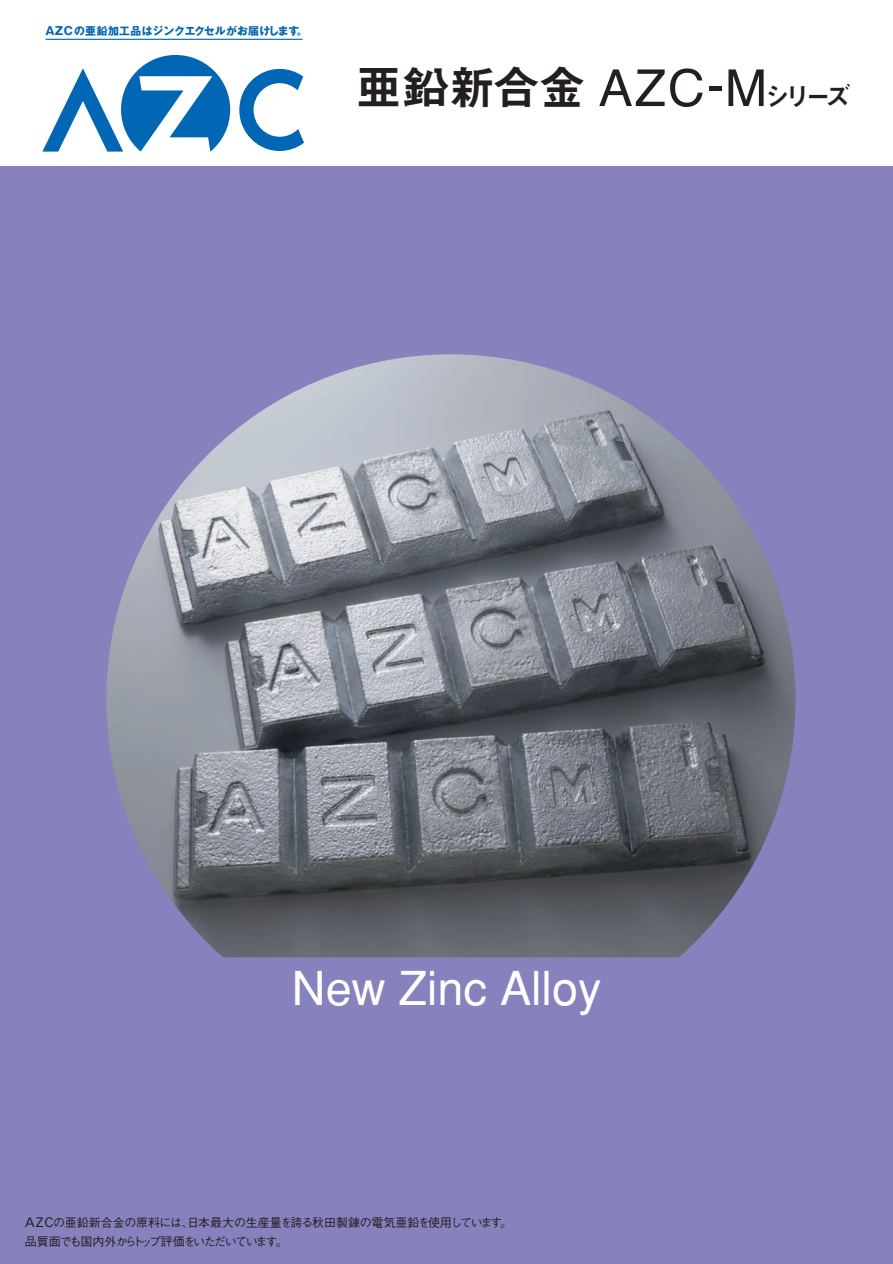
<style>
.page{position:relative;width:893px;height:1264px;background:#fff}
.page>*{position:absolute;margin:0;border:0;box-sizing:border-box;transform-origin:0 0}
.t1{font:46.8px "Midashi Go MB31";letter-spacing:-.01em;color:#231f20}
.t2{font:500 46.8px "Gothic BBB";color:#fff}
.t3{font:500 12px/19.5px "Gothic BBB";letter-spacing:-.05em;color:#231f20}
.t4{font:700 10.8px "Gothic MB101";letter-spacing:.015em;color:#0166b3}
.s1{font-size:11.25px}
.s2{font-family:"Helvetica";font-size:51px}
.s3{font-size:25.5px}
.s4{font-size:13.5px}
</style>
<div class="page">
<div style="left:0;top:166px;width:892px;height:1097px;background:#8781bd"></div>
<svg style="left:42px;top:55px;width:188px;height:97px"></svg>
<svg style="left:239px;top:69px;width:65px;height:82px"></svg>
<hr style="left:45px;top:39px;width:257px;height:1px;background:#0166b3">
<img style="left:106px;top:354px;width:689px;height:603px">
<p class="t4" style="left:45px;top:23px;width:264px"><span class="s1">AZC</span>の亜鉛加工品はジンクエクセルがお届けします。</p>
<h1 class="t1" style="left:355px;top:59px;width:496px">亜鉛新合金 <span class="s2">AZC-M</span><span class="s3">シリーズ</span></h1>
<h1 class="t2" style="left:292px;top:960px;width:311px">New Zinc Alloy</h1>
<p class="t3" style="left:23px;top:1212px;width:490px"><span class="s4">ＡＺＣ</span>の亜鉛新合金の原料には、日本最大の生産量を誇る秋田製錬の電気亜鉛を使用しています。品質面でも国内外からトップ評価をいただいています。</p>
</div>
